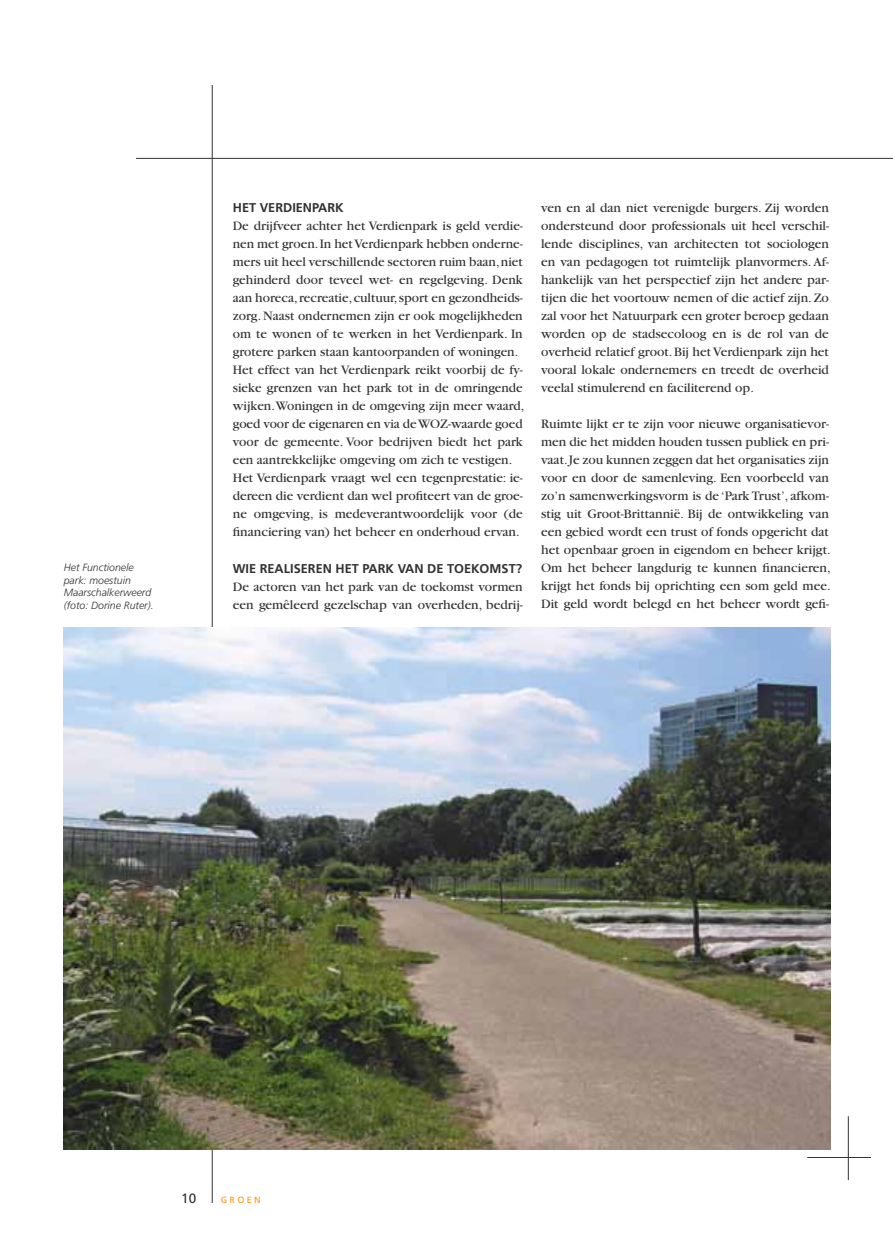
<style>
.page{position:relative;width:893px;height:1234px;background:#fff}
.page>*{position:absolute;margin:0;border:0;box-sizing:border-box;transform-origin:0 0}
.t1{font:13.5px/18px "Garamond";color:#323232}
.t2{font:13.5px "Frutiger";color:#323232}
.t3{font:700 12.75px "Frutiger";color:#323232}
.t4{font:italic 300 10.5px/12.6px "Frutiger";color:#323232}
.t5{font:9px "Frutiger";letter-spacing:.26em;color:#f79615}
</style>
<div class="page">
<hr style="left:136px;top:158px;width:757px;height:1px;background:#323232">
<hr style="left:212px;top:85px;width:1px;height:1117px;background:#323232">
<hr style="left:848px;top:1115px;width:1px;height:64px;background:#323232">
<hr style="left:807px;top:1156px;width:64px;height:1px;background:#323232">
<img style="left:64px;top:627px;width:767px;height:521px">
<p class="t4" style="left:64px;top:561px;width:91px">Het Functionele park: moestuin<br>Maarschalkerweerd (foto: Dorine Ruter).</p>
<p class="t3" style="left:233px;top:200px;width:113px">HET VERDIENPARK</p>
<p class="t1" style="left:233px;top:217px;width:293px">De drijfveer achter het Verdienpark is geld verdie&shy;nen met groen. In het Verdienpark hebben onderne&shy;mers uit heel verschillende sectoren ruim baan, niet gehinderd door teveel wet- en regelgeving. Denk aan horeca, recreatie, cultuur, sport en gezondheids&shy;zorg. Naast ondernemen zijn er ook mogelijkheden om te wonen of te werken in het Verdienpark. In grotere parken staan kantoorpanden of woningen.<br>Het effect van het Verdienpark reikt voorbij de fy&shy;sieke grenzen van het park tot in de omringende wijken. Woningen in de omgeving zijn meer waard, goed voor de eigenaren en via de WOZ-waarde goed voor de gemeente. Voor bedrijven biedt het park een aantrekkelijke omgeving om zich te vestigen.<br>Het Verdienpark vraagt wel een tegenprestatie: ie&shy;dereen die verdient dan wel profiteert van de groe&shy;ne omgeving, is medeverantwoordelijk voor (de financiering van) het beheer en onderhoud ervan.</p>
<p class="t3" style="left:233px;top:560px;width:291px">WIE REALISEREN H ET PARK VAN DE TOEKOM ST?</p>
<p class="t1" style="left:233px;top:577px;width:291px">De actoren van het park van de toekomst vormen een gemêleerd gezelschap van overheden, bedrij-</p>
<p class="t1" style="left:541px;top:199px;width:289px;text-align:justify">ven en al dan niet verenigde burgers. Zij worden ondersteund door professionals uit heel verschil&shy;lende disciplines, van architecten tot sociologen en van pedagogen tot ruimtelijk planvormers. Af&shy;hankelijk van het perspectief zijn het andere par&shy;tijen die het voortouw nemen of die actief zijn. Zo zal voor het Natuurpark een groter beroep gedaan worden op de stadsecoloog en is de rol van de overheid relatief groot. Bij het Verdienpark zijn het vooral lokale ondernemers en treedt de overheid veelal stimulerend en faciliterend op.</p>
<p class="t1" style="left:541px;top:415px;width:291px">Ruimte lijkt er te zijn voor nieuwe organisatievor&shy;men die het midden houden tussen publiek en pri&shy;vaat. Je zou kunnen zeggen dat het organisaties zijn voor en door de samenleving. Een voorbeeld van zo’n samenwerkingsvorm is de ‘Park Trust’, afkom&shy;stig uit Groot-Brittannië. Bij de ontwikkeling van een gebied wordt een trust of fonds opgericht dat het openbaar groen in eigendom en beheer krijgt.<br>Om het beheer langdurig te kunnen financieren, krijgt het fonds bij oprichting een som geld mee.<br>Dit geld wordt belegd en het beheer wordt gefi-</p>
<p class="t2" style="left:181px;top:1189px;width:17px">10</p>
<p class="t5" style="left:221px;top:1194px;width:41px">GROEN</p>
</div>
